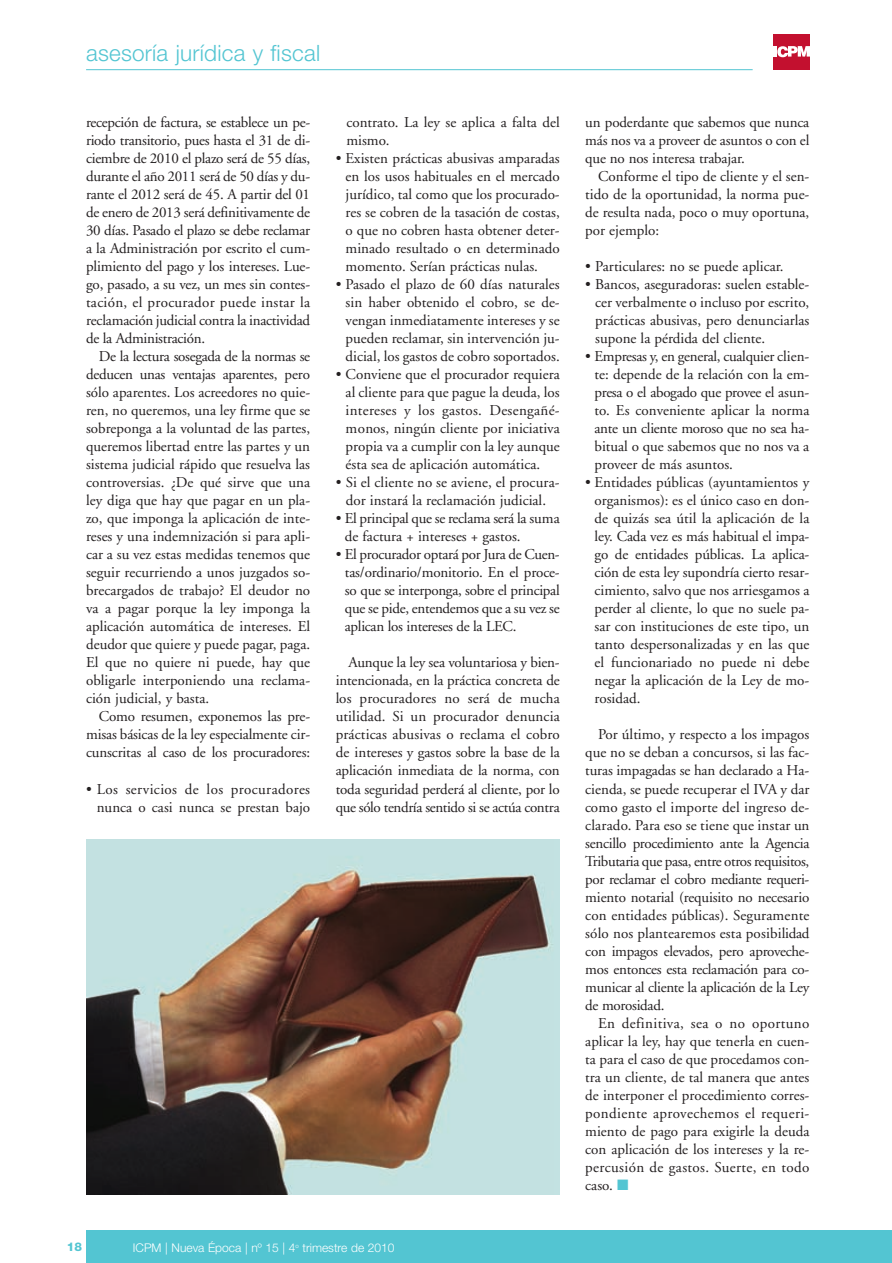
<style>
.page{position:relative;width:892px;height:1263px;background:#fff}
.page>*{position:absolute;margin:0;border:0;box-sizing:border-box;transform-origin:0 0}
.t1{font:300 22.5px "Helvetica Neue";letter-spacing:.01em;color:#53c5d2}
.t2{font:15px/18px "Adobe Garamond";color:#231f20;text-align:justify}
.t3{font:15px/18px "Adobe Garamond";letter-spacing:.02em;color:#231f20;text-align:right}
.t4{font:300 12px "Helvetica Neue";color:#fff}
.t5{font:800 12px "Helvetica Neue";color:#53c5d2}
.s1{color:#53c5d2}
</style>
<div class="page">
<div style="left:86px;top:1230px;width:805px;height:32px;background:#53c5d2"></div>
<hr style="left:86px;top:69px;width:666px;height:1px;background:#53c5d2">
<svg style="left:809px;top:34px;width:1px;height:36px"></svg>
<div style="left:773px;top:34px;width:36px;height:36px;background:#c3102f"></div>
<hr style="left:773px;top:46px;width:4px;height:11px;background:#fff">
<svg style="left:777px;top:46px;width:32px;height:11px"></svg>
<img style="left:86px;top:839px;width:473px;height:355px">
<h1 class="t1" style="left:86px;top:45px;width:235px">asesoría jurídica y fiscal</h1>
<p class="t2" style="left:86px;top:115px;width:225px">recepción de factura, se establece un pe&shy;riodo transitorio, pues hasta el 31 de di&shy;ciembre de 2010 el plazo será de 55 días, durante el año 2011 será de 50 días y du&shy;rante el 2012 será de 45. A partir del 01 de enero de 2013 será definitivamente de 30 días. Pasado el plazo se debe reclamar a la Administración por escrito el cum&shy;plimiento del pago y los intereses. Lue&shy;go, pasado, a su vez, un mes sin contes&shy;tación, el procurador puede instar la reclamación judicial contra la inactividad de la Administración.</p>
<p class="t2" style="left:86px;top:349px;width:225px;text-indent:13px">De la lectura sosegada de la normas se deducen unas ventajas aparentes, pero sólo aparentes. Los acreedores no quie&shy;ren, no queremos, una ley firme que se sobreponga a la voluntad de las partes, queremos libertad entre las partes y un sistema judicial rápido que resuelva las controversias. ¿De qué sirve que una ley diga que hay que pagar en un pla&shy;zo, que imponga la aplicación de inte&shy;reses y una indemnización si para apli&shy;car a su vez estas medidas tenemos que seguir recurriendo a unos juzgados so&shy;brecargados de trabajo? El deudor no va a pagar porque la ley imponga la aplicación automática de intereses. El deudor que quiere y puede pagar, paga.<br>El que no quiere ni puede, hay que obligarle interponiendo una reclama&shy;ción judicial, y basta.</p>
<p class="t2" style="left:86px;top:709px;width:225px;text-indent:13px">Como resumen, exponemos las pre&shy;misas básicas de la ley especialmente cir&shy;cunscritas al caso de los procuradores:</p>
<p class="t3" style="left:86px;top:781px;width:225px">• Los servicios de los procuradores nunca o casi nunca se prestan bajo</p>
<p class="t2" style="left:346px;top:115px;width:215px">contrato. La ley se aplica a falta del mismo.</p>
<p class="t2" style="left:345px;top:151px;width:216px;text-indent:-10px">• Existen prácticas abusivas amparadas en los usos habituales en el mercado jurídico, tal como que los procurado&shy;res se cobren de la tasación de costas, o que no cobren hasta obtener deter&shy;minado resultado o en determinado momento. Serían prácticas nulas.</p>
<p class="t2" style="left:345px;top:277px;width:216px;text-indent:-10px">• Pasado el plazo de 60 días naturales sin haber obtenido el cobro, se de&shy;vengan inmediatamente intereses y se pueden reclamar, sin intervención ju&shy;dicial, los gastos de cobro soportados.</p>
<p class="t2" style="left:345px;top:367px;width:216px;text-indent:-10px">• Conviene que el procurador requiera al cliente para que pague la deuda, los intereses y los gastos. Desengañé&shy;monos, ningún cliente por iniciativa propia va a cumplir con la ley aunque ésta sea de aplicación automática.</p>
<p class="t2" style="left:335px;top:475px;width:225px;text-align:center">• Si el cliente no se aviene, el procura&shy;dor instará la reclamación judicial.</p>
<p class="t2" style="left:345px;top:511px;width:216px;text-indent:-9px">• El principal que se reclama será la suma de factura + intereses + gastos.</p>
<p class="t2" style="left:345px;top:547px;width:216px;text-indent:-9px">• El procurador optará por Jura de Cuen&shy;tas/ordinario/monitorio. En el proce&shy;so que se interponga, sobre el principal que se pide, entendemos que a su vez se aplican los intereses de la LEC.</p>
<p class="t2" style="left:335px;top:655px;width:225px;text-indent:13px">Aunque la ley sea voluntariosa y bien&shy;intencionada, en la práctica concreta de los procuradores no será de mucha utilidad. Si un procurador denuncia prácticas abusivas o reclama el cobro de intereses y gastos sobre la base de la aplicación inmediata de la norma, con toda seguridad perderá al cliente, por lo que sólo tendría sentido si se actúa contra</p>
<p class="t5" style="left:67px;top:1242px;width:17px">18</p>
<p class="t4" style="left:133px;top:1243px;width:263px">ICPM | Nueva Época | nº 15 | 4<sup>o</sup> trimestre de 2010</p>
<p class="t2" style="left:585px;top:115px;width:225px">un poderdante que sabemos que nunca más nos va a proveer de asuntos o con el que no nos interesa trabajar.</p>
<p class="t2" style="left:585px;top:169px;width:225px;text-indent:13px">Conforme el tipo de cliente y el sen&shy;tido de la oportunidad, la norma pue&shy;de resulta nada, poco o muy oportuna, por ejemplo:</p>
<p class="t2" style="left:585px;top:259px;width:200px">• Particulares: no se puede aplicar.</p>
<p class="t2" style="left:595px;top:277px;width:216px;text-indent:-10px">• Bancos, aseguradoras: suelen estable&shy;cer verbalmente o incluso por escrito, prácticas abusivas, pero denunciarlas supone la pérdida del cliente.</p>
<p class="t2" style="left:594px;top:349px;width:216px;text-indent:-9px">• Empresas y, en general, cualquier clien&shy;te: depende de la relación con la em&shy;presa o el abogado que provee el asun&shy;to. Es conveniente aplicar la norma ante un cliente moroso que no sea ha&shy;bitual o que sabemos que no nos va a proveer de más asuntos.</p>
<p class="t2" style="left:594px;top:475px;width:216px;text-indent:-9px">• Entidades públicas (ayuntamientos y organismos): es el único caso en don&shy;de quizás sea útil la aplicación de la ley. Cada vez es más habitual el impa&shy;go de entidades públicas. La aplica&shy;ción de esta ley supondría cierto resar&shy;cimiento, salvo que nos arriesgamos a perder al cliente, lo que no suele pa&shy;sar con instituciones de este tipo, un tanto despersonalizadas y en las que el funcionariado no puede ni debe negar la aplicación de la Ley de mo&shy;rosidad.</p>
<p class="t2" style="left:585px;top:727px;width:225px;text-indent:13px">Por último, y respecto a los impagos que no se deban a concursos, si las fac&shy;turas impagadas se han declarado a Ha&shy;cienda, se puede recuperar el IVA y dar como gasto el importe del ingreso de&shy;clarado. Para eso se tiene que instar un sencillo procedimiento ante la Agencia Tributaria que pasa, entre otros requisitos, por reclamar el cobro mediante requeri&shy;miento notarial (requisito no necesario con entidades públicas). Seguramente sólo nos plantearemos esta posibilidad con impagos elevados, pero aproveche&shy;mos entonces esta reclamación para co&shy;municar al cliente la aplicación de la Ley de morosidad.</p>
<p class="t2" style="left:585px;top:1015px;width:225px;text-indent:13px">En definitiva, sea o no oportuno aplicar la ley, hay que tenerla en cuen&shy;ta para el caso de que procedamos con&shy;tra un cliente, de tal manera que antes de interponer el procedimiento corres&shy;pondiente aprovechemos el requeri&shy;miento de pago para exigirle la deuda con aplicación de los intereses y la re&shy;percusión de gastos. Suerte, en todo caso. <span class="s1">■</span></p>
</div>
